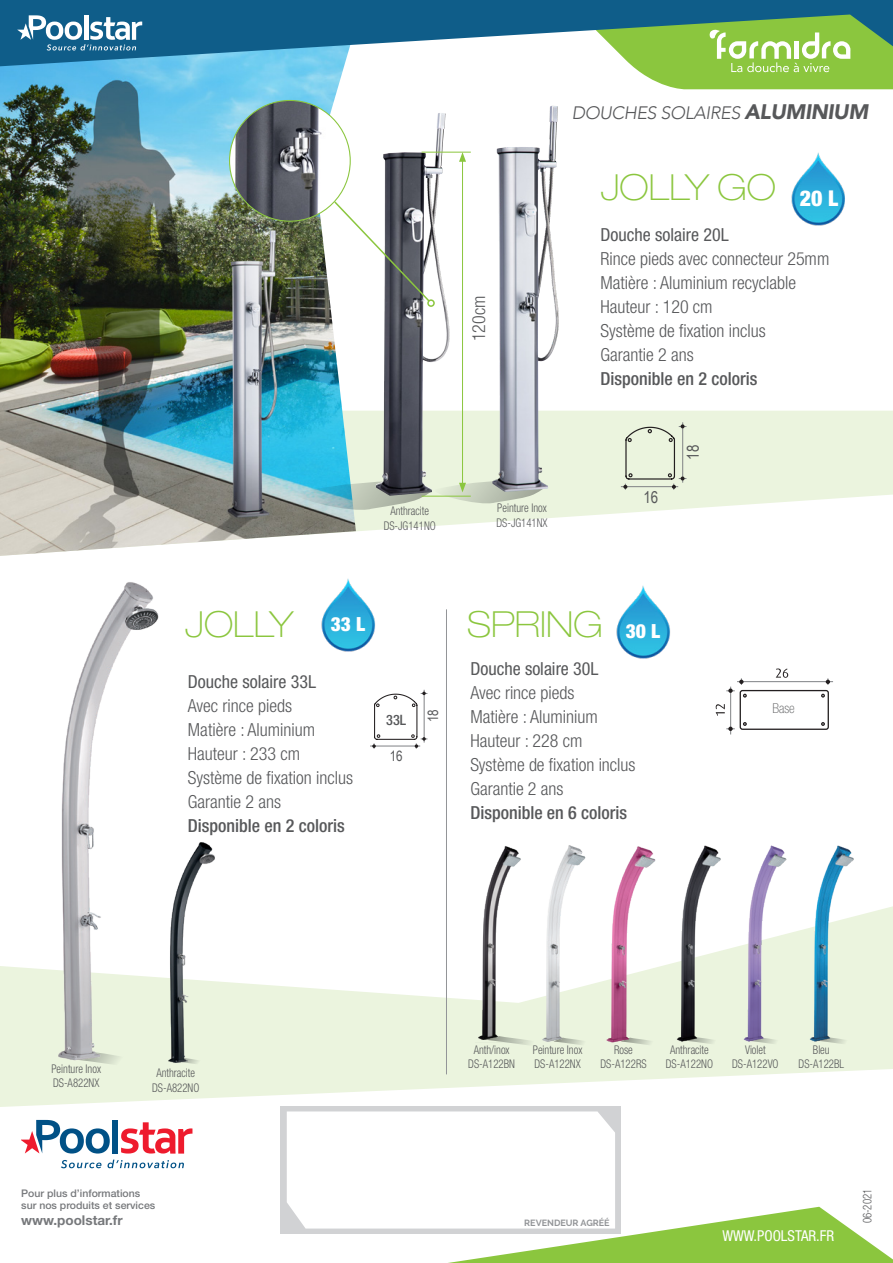
<style>
.page{position:relative;width:893px;height:1263px;background:#fff}
.page>*{position:absolute;margin:0;border:0;box-sizing:border-box;transform-origin:0 0}
.t1{font:100 expanded 36px "Helvetica Neue";color:#8bc63e}
.t2{font:900 condensed 21.9px "Helvetica Neue";color:#fff}
.t3{font:900 condensed 19.5px "Helvetica Neue";color:#fff}
.texte_paragraphes_li{font:300 condensed 18px/24px "Helvetica Neue";color:#57585a}
.texte_paragraphes_li-2{font:condensed 18px/24px "Helvetica Neue";color:#57585a}
.texte_paragraphes_li-3{font:500 condensed 18px "Helvetica Neue";color:#57585a}
.t4{font:italic 300 18px "Avenir";letter-spacing:-.02em;color:#57585a}
.t5{font:16.35px "Arial Narrow";color:#57585a}
.t6{font:condensed 15px "Helvetica Neue";color:#fff}
.t7{font:14.25px "Arial Narrow";color:#57585a}
.t8{font:500 condensed 14.25px "Helvetica Neue";color:#57585a}
.t9{font:100 condensed 13.65px "Helvetica Neue";color:#57585a}
.t10{font:700 13.5px "Helvetica Neue";color:#76787b}
.t11{font:300 condensed 12px "Helvetica Neue";color:#57585a;scale:.9 1}
.t12{font:500 10.5px/12px "Helvetica Neue";color:#76787b}
.t13{font:700 9px "Raleway";color:#939598}
.s1{font-weight:900;font-size:21px}
.s2{font-weight:400}
.s3{font-weight:300}
</style>
<div class="page">
<svg style="left:0;top:906px;width:893px;height:201px;fill:#ebf4de"></svg>
<svg style="left:356px;top:411px;width:537px;height:121px;fill:#ebf4de"></svg>
<img style="left:0;top:68px;width:356px;height:488px">
<img style="left:497px;top:106px;width:54px;height:373px">
<img style="left:382px;top:113px;width:58px;height:362px">
<hr style="left:422px;top:152px;width:49px;height:1px;background:#8bc63e">
<hr style="left:462px;top:159px;width:1px;height:326px;background:#8bc63e">
<svg style="left:459px;top:152px;width:7px;height:10px"></svg>
<svg style="left:294px;top:480px;width:249px;height:34px;background:#aec3ba"></svg>
<img style="left:230px;top:100px;width:120px;height:121px;border-radius:60px">
<svg style="left:333px;top:200px;width:98px;height:103px"></svg>
<div style="left:427px;top:299px;width:8px;height:8px;border:2px solid #8bc63e;border-radius:50%"></div>
<svg style="left:621px;top:1037px;width:47px;height:10px"></svg>
<svg style="left:484px;top:1036px;width:117px;height:12px"></svg>
<svg style="left:684px;top:1036px;width:47px;height:10px"></svg>
<svg style="left:746px;top:1036px;width:48px;height:10px"></svg>
<svg style="left:815px;top:1036px;width:48px;height:10px"></svg>
<img style="left:616px;top:585px;width:54px;height:74px">
<div style="left:740px;top:690px;width:89px;height:40px;border:1px solid #231f20;border-radius:2px"></div>
<svg style="left:743px;top:722px;width:4px;height:4px"></svg>
<svg style="left:821px;top:722px;width:4px;height:4px"></svg>
<svg style="left:821px;top:694px;width:4px;height:4px"></svg>
<hr style="left:737px;top:681px;width:96px;height:1px;background:#808285">
<svg style="left:716px;top:704px;width:9px;height:12px"></svg>
<svg style="left:776px;top:668px;width:12px;height:10px"></svg>
<svg style="left:826px;top:678px;width:4px;height:7px"></svg>
<hr style="left:730px;top:687px;width:1px;height:47px;background:#808285">
<svg style="left:726px;top:678px;width:21px;height:20px"></svg>
<svg style="left:726px;top:727px;width:9px;height:4px"></svg>
<img style="left:321px;top:578px;width:54px;height:74px">
<svg style="left:177px;top:1064px;width:31px;height:1px"></svg>
<img style="left:159px;top:842px;width:65px;height:222px">
<svg style="left:74px;top:1063px;width:63px;height:4px"></svg>
<img style="left:39px;top:582px;width:140px;height:481px">
<img style="left:672px;top:845px;width:52px;height:198px">
<img style="left:739px;top:845px;width:51px;height:198px">
<img style="left:805px;top:845px;width:51px;height:198px">
<img style="left:537px;top:845px;width:57px;height:198px">
<img style="left:475px;top:846px;width:48px;height:197px">
<img style="left:605px;top:846px;width:53px;height:197px">
<hr style="left:370px;top:746px;width:50px;height:1px;background:#808285">
<hr style="left:424px;top:690px;width:1px;height:52px;background:#808285">
<svg style="left:372px;top:692px;width:55px;height:57px"></svg>
<div style="left:112px;top:1120px;width:6px;height:33px;background:#015186"></div>
<svg style="left:21px;top:1120px;width:89px;height:33px"></svg>
<svg style="left:121px;top:1122px;width:71px;height:31px"></svg>
<svg style="left:61px;top:1160px;width:40px;height:8px"></svg>
<svg style="left:108px;top:1159px;width:76px;height:9px"></svg>
<div style="left:281px;top:1106px;width:340px;height:128px;background:#d1d2d4"></div>
<hr style="left:446px;top:609px;width:1px;height:465px;background:#939598">
<img style="left:791px;top:152px;width:54px;height:74px">
<hr style="left:621px;top:486px;width:57px;height:1px;background:#808285">
<hr style="left:682px;top:422px;width:1px;height:61px;background:#808285">
<svg style="left:623px;top:424px;width:63px;height:66px;background:#d8e0cc"></svg>
<svg style="left:635px;top:68px;width:258px;height:21px;background:#95cb4f"></svg>
<svg style="left:287px;top:1111px;width:606px;height:152px"></svg>
<svg style="left:0;top:0;width:893px;height:68px;fill:#0f5d89"></svg>
<svg style="left:17px;top:15px;width:125px;height:36px"></svg>
<p class="t4" style="left:572px;top:102px;width:298px">DOUCHES SOLAIRES <span class="s1">ALUMINIUM</span></p>
<p class="texte_paragraphes_li" style="left:467px;top:341px;width:47px;rotate:-90deg">120cm</p>
<p class="t11" style="left:390px;top:504px;width:45px">Anthracite</p>
<p class="t11" style="left:384px;top:519px;width:59px">DS-JG141NO</p>
<p class="t11" style="left:497px;top:501px;width:57px">Peinture Inox</p>
<p class="t11" style="left:496px;top:516px;width:58px">DS-JG141NX</p>
<p class="t1" style="left:600px;top:166px;width:177px">JOLLY GO</p>
<p class="t2" style="left:800px;top:185px;width:40px">20 L</p>
<p class="texte_paragraphes_li" style="left:600px;top:222px;width:230px"><span class="s2">Douche solaire 20L<br></span>Rince pieds avec connecteur 25mm</p>
<p class="texte_paragraphes_li" style="left:600px;top:270px;width:197px">Matière : Aluminium recyclable</p>
<p class="texte_paragraphes_li" style="left:600px;top:294px;width:114px">Hauteur : 120 cm</p>
<p class="texte_paragraphes_li" style="left:600px;top:318px;width:167px">Système de fixation inclus</p>
<p class="texte_paragraphes_li" style="left:600px;top:342px;width:95px">Garantie 2 ans</p>
<p class="texte_paragraphes_li-3" style="left:600px;top:368px;width:158px">Disponible en 2 coloris</p>
<p class="t5" style="left:643px;top:485px;width:16px">16</p>
<p class="t5" style="left:681px;top:460px;width:16px;rotate:-90deg">18</p>
<p class="t1" style="left:185px;top:603px;width:110px">JOLLY</p>
<p class="t1" style="left:467px;top:603px;width:137px">SPRING</p>
<p class="t3" style="left:331px;top:612px;width:36px">33 L</p>
<p class="t3" style="left:626px;top:619px;width:36px">30 L</p>
<p class="texte_paragraphes_li-2" style="left:188px;top:669px;width:130px">Douche solaire 33L<br><span class="s3">Avec rince pieds</span></p>
<p class="texte_paragraphes_li" style="left:188px;top:717px;width:129px">Matière : Aluminium</p>
<p class="texte_paragraphes_li" style="left:188px;top:741px;width:114px">Hauteur : 233 cm</p>
<p class="texte_paragraphes_li" style="left:188px;top:765px;width:167px">Système de fixation inclus</p>
<p class="texte_paragraphes_li" style="left:188px;top:789px;width:95px">Garantie 2 ans</p>
<p class="texte_paragraphes_li-3" style="left:188px;top:814px;width:158px">Disponible en 2 coloris</p>
<p class="t8" style="left:386px;top:711px;width:21px">33L</p>
<p class="t7" style="left:390px;top:745px;width:14px">16</p>
<p class="t7" style="left:423px;top:722px;width:14px;rotate:-90deg">18</p>
<p class="texte_paragraphes_li-2" style="left:470px;top:657px;width:130px">Douche solaire 30L<br><span class="s3">Avec rince pieds</span></p>
<p class="texte_paragraphes_li" style="left:470px;top:705px;width:129px">Matière : Aluminium</p>
<p class="texte_paragraphes_li" style="left:470px;top:729px;width:114px">Hauteur : 228 cm</p>
<p class="texte_paragraphes_li" style="left:470px;top:753px;width:167px">Système de fixation inclus</p>
<p class="texte_paragraphes_li" style="left:470px;top:777px;width:95px">Garantie 2 ans</p>
<p class="texte_paragraphes_li-3" style="left:470px;top:802px;width:158px">Disponible en 6 coloris</p>
<p class="t9" style="left:772px;top:701px;width:24px">Base</p>
<p class="t11" style="left:51px;top:1062px;width:57px">Peinture Inox</p>
<p class="t11" style="left:53px;top:1076px;width:53px">DS-A822NX</p>
<p class="t11" style="left:156px;top:1066px;width:45px">Anthracite</p>
<p class="t11" style="left:152px;top:1080px;width:54px">DS-A822NO</p>
<p class="t11" style="left:474px;top:1043px;width:41px">Anth/inox</p>
<p class="t11" style="left:468px;top:1057px;width:53px">DS-A122BN</p>
<p class="t11" style="left:533px;top:1043px;width:57px">Peinture Inox</p>
<p class="t11" style="left:534px;top:1057px;width:53px">DS-A122NX</p>
<p class="t11" style="left:614px;top:1043px;width:22px">Rose</p>
<p class="t11" style="left:600px;top:1057px;width:53px">DS-A122RS</p>
<p class="t11" style="left:670px;top:1043px;width:45px">Anthracite</p>
<p class="t11" style="left:666px;top:1057px;width:54px">DS-A122NO</p>
<p class="t11" style="left:745px;top:1043px;width:25px">Violet</p>
<p class="t11" style="left:732px;top:1057px;width:53px">DS-A122VO</p>
<p class="t11" style="left:813px;top:1043px;width:20px">Bleu</p>
<p class="t11" style="left:798px;top:1057px;width:52px">DS-A122BL</p>
<p class="t12" style="left:21px;top:1187px;width:136px">Pour plus d’informations sur nos produits et services</p>
<p class="t10" style="left:21px;top:1211px;width:103px">www.poolstar.fr</p>
<p class="t13" style="left:524px;top:1218px;width:87px">REVENDEUR AGRÉÉ</p>
<p class="t6" style="left:722px;top:1227px;width:113px">WWW.POOLSTAR.FR</p>
<p class="t11" style="left:860px;top:1223px;width:40px;rotate:-90deg">06-2021</p>
</div>
